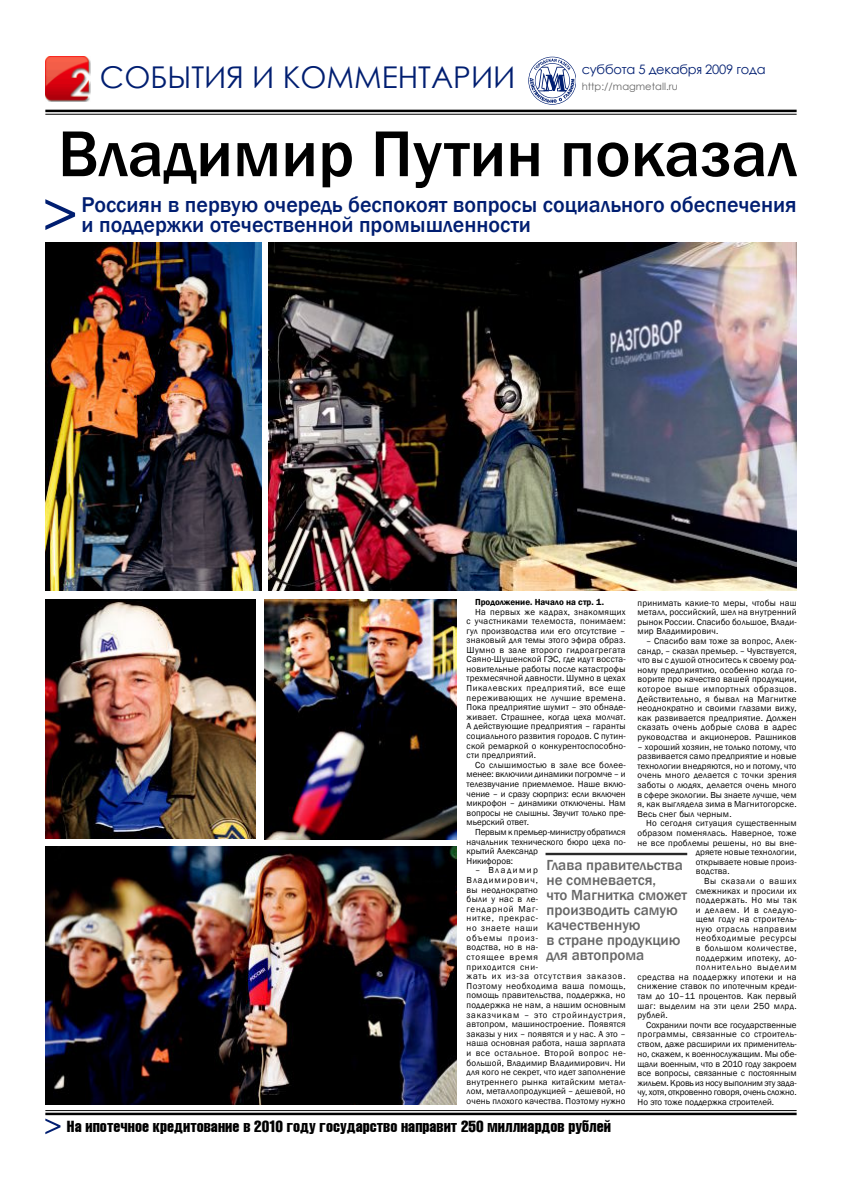
<style>
.page{position:relative;width:842px;height:1191px;background:#fff}
.page>*{position:absolute;margin:0;border:0;box-sizing:border-box;transform-origin:0 0}
.t1{font:500 67px "Franklin Gothic";color:#000}
.t2{font:30px "Century Gothic";color:#001e71}
.t3{font:500 22px/20px "Franklin Gothic";color:#001e71}
.t4{font:500 16px "Cyrillic Compressed";color:#000}
.t5{font:500 15px/15px "Franklin Gothic";color:#666}
.t6{font:13px "Century Gothic";letter-spacing:-.02em;color:#001e71}
.t7{font:10px "Century Gothic";color:#666}
.t8{font:9px/9.6px "Franklin Gothic";letter-spacing:.02em;color:#000;text-align:justify}
.t9{font:9px/9.6px "Franklin Gothic";color:#000}
.t10{font:9px "Franklin Gothic";letter-spacing:-.015em;color:#000}
.t11{font:9px "Franklin Gothic";letter-spacing:.04em;color:#000}
.t12{font:9px "Franklin Gothic";letter-spacing:.045em;color:#000}
.t13{font:600 9px "Franklin Gothic";color:#000}
.t14{font:9px "Franklin Gothic";letter-spacing:.055em;color:#000}
.t15{font:9px "Franklin Gothic";letter-spacing:.07em;color:#000}
.t16{font:9px "Franklin Gothic";letter-spacing:.09em;color:#000}
.t17{font:9px "Franklin Gothic";letter-spacing:.06em;color:#000}
.t18{font:9px "Franklin Gothic";letter-spacing:.065em;color:#000}
</style>
<div class="page">
<hr style="left:45px;top:110px;width:752px;height:2px;background:#000">
<hr style="left:45px;top:114px;width:752px;height:1px;background:#000">
<svg style="left:528px;top:57px;width:48px;height:48px"></svg>
<img style="left:45px;top:57px;width:45px;height:44px">
<hr style="left:45px;top:1112px;width:752px;height:3px;background:#000">
<hr style="left:45px;top:1110px;width:752px;height:1px;background:#000">
<svg style="left:45px;top:1118px;width:15px;height:16px"></svg>
<svg style="left:45px;top:199px;width:30px;height:31px"></svg>
<img style="left:45px;top:846px;width:411px;height:258px">
<img style="left:264px;top:599px;width:192px;height:240px">
<img style="left:45px;top:599px;width:210px;height:239px">
<img style="left:269px;top:243px;width:527px;height:347px">
<img style="left:45px;top:243px;width:216px;height:347px">
<hr style="left:545px;top:853px;width:142px;height:1px;background:#000">
<hr style="left:545px;top:854px;width:142px;height:1px;background:#000">
<h2 class="t2" style="left:100px;top:56px;width:417px">события и комментарии</h2>
<h3 class="t6" style="left:582px;top:60px;width:185px">суббота 5 декабря 2009 года</h3>
<p class="t7" style="left:582px;top:79px;width:98px">http://magmetall.ru</p>
<h1 class="t1" style="left:58px;top:112px;width:740px">Владимир Путин показал</h1>
<h3 class="t3" style="left:81px;top:195px;width:717px">Россиян в первую очередь беспокоят вопросы социального обеспечения и поддержки отечественной промышленности</h3>
<p class="t8" style="left:638px;top:598px;width:160px">принимать какие-то меры, чтобы наш металл, российский, шел на внутренний рынок России. Спасибо большое, Влади&shy;мир Владимирович.</p>
<p class="t8" style="left:638px;top:636px;width:160px;text-indent:9px">– Спасибо вам тоже за вопрос, Алек&shy;сандр, – сказал премьер. – Чувствуется, что вы с душой относитесь к своему род&shy;ному предприятию, особенно когда го&shy;ворите про качество вашей продукции, которое выше импортных образцов.<br>Действительно, я бывал на Магнитке неоднократно и своими глазами вижу, как развивается предприятие. Должен сказать очень добрые слова в адрес руководства и акционеров. Рашников</p>
<p class="t8" style="left:638px;top:742px;width:160px">– хороший хозяин, не только потому, что развивается само предприятие и новые технологии внедряются, но и потому, что очень много делается с точки зрения заботы о людях, делается очень много в сфере экологии. Вы знаете лучше, чем я, как выглядела зима в Магнитогорске.<br>Весь снег был черным.</p>
<p class="t8" style="left:646px;top:818px;width:152px">Но сегодня ситуация существенным</p>
<p class="t8" style="left:638px;top:828px;width:160px">образом поменялась. Наверное, тоже</p>
<p class="t8" style="left:638px;top:838px;width:160px">не все проблемы решены, но вы вне-</p>
<p class="t8" style="left:696px;top:847px;width:102px">дряете новые технологии,</p>
<p class="t8" style="left:696px;top:857px;width:102px">открываете новые произ-</p>
<p class="t8" style="left:696px;top:866px;width:36px">водства.</p>
<p class="t18" style="left:704px;top:875px;width:94px">Вы сказали о ваших</p>
<p class="t8" style="left:696px;top:886px;width:102px">смежниках и просили их</p>
<p class="t12" style="left:696px;top:894px;width:102px">поддержать. Но мы так</p>
<p class="t17" style="left:696px;top:904px;width:102px">и делаем. И в следую-</p>
<p class="t11" style="left:696px;top:913px;width:102px">щем году на строитель-</p>
<p class="t14" style="left:696px;top:923px;width:102px">ную отрасль направим</p>
<p class="t15" style="left:696px;top:933px;width:102px">необходимые ресурсы</p>
<p class="t12" style="left:696px;top:942px;width:102px">в большом количестве,</p>
<p class="t11" style="left:696px;top:952px;width:102px">поддержим ипотеку, до-</p>
<p class="t16" style="left:696px;top:961px;width:102px">полнительно выделим</p>
<p class="t11" style="left:638px;top:971px;width:160px">средства на поддержку ипотеки и на</p>
<p class="t8" style="left:638px;top:981px;width:160px">снижение ставок по ипотечным креди-</p>
<p class="t8" style="left:638px;top:991px;width:160px">там до 10–11 процентов. Как первый</p>
<p class="t8" style="left:638px;top:1001px;width:160px">шаг: выделим на эти цели 250 млрд.</p>
<p class="t8" style="left:638px;top:1010px;width:31px">рублей.</p>
<p class="t9" style="left:646px;top:1020px;width:152px">Сохранили почти все государственные</p>
<p class="t8" style="left:638px;top:1029px;width:160px">программы, связанные со строитель-</p>
<p class="t9" style="left:638px;top:1039px;width:160px">ством, даже расширили их применитель-</p>
<p class="t9" style="left:638px;top:1049px;width:160px">но, скажем, к военнослужащим. Мы обе-</p>
<p class="t9" style="left:638px;top:1059px;width:160px">щали военным, что в 2010 году закроем</p>
<p class="t8" style="left:638px;top:1068px;width:160px">все вопросы, связанные с постоянным</p>
<p class="t10" style="left:638px;top:1077px;width:161px">жильем. Кровь из носу выполним эту зада-</p>
<p class="t10" style="left:638px;top:1086px;width:160px">чу, хотя, откровенно говоря, очень сложно.</p>
<p class="t9" style="left:638px;top:1097px;width:138px">Но это тоже поддержка строителей.</p>
<p class="t13" style="left:475px;top:597px;width:130px">Продолжение. Начало на стр. 1.</p>
<p class="t8" style="left:467px;top:607px;width:161px;text-indent:9px">На первых же кадрах, знакомящих с участниками телемоста, понимаем: гул производства или его отсутствие – знаковый для темы этого эфира образ.<br>Шумно в зале второго гидроагрегата Саяно-Шушенской ГЭС, где идут восста&shy;новительные работы после катастрофы трехмесячной давности. Шумно в цехах Пикалевских предприятий, все еще переживающих не лучшие времена.<br>Пока предприятие шумит – это обнаде&shy;живает. Страшнее, когда цеха молчат.<br>А действующие предприятия – гаранты социального развития городов. С путин&shy;ской ремаркой о конкурентоспособно&shy;сти предприятий.</p>
<p class="t8" style="left:467px;top:760px;width:160px;text-indent:9px">Со слышимостью в зале все более&shy;менее: включили динамики погромче – и телезвучание приемлемое. Наше вклю&shy;чение – и сразу сюрприз: если включен микрофон – динамики отключены. Нам вопросы не слышны. Звучит только пре&shy;мьерский ответ.</p>
<p class="t9" style="left:467px;top:827px;width:160px;text-indent:9px">Первым к премьер-министру обратился начальник технического бюро цеха по&shy;крытий Александр<br>Никифоров:</p>
<p class="t8" style="left:467px;top:866px;width:160px;text-align:left;text-indent:9px">– Владимир<br>Владимирович,<br>вы неоднократно<br>были у нас в ле-<br>гендарной Маг-<br>нитке, прекрас-<br>но знаете наши<br>объемы произ-<br>водства, но в на-<br>стоящее время<br>приходится сни-<br>жать их из-за отсутствия заказов.<br>Поэтому необходима ваша помощь, помощь правительства, поддержка, но поддержка не нам, а нашим основным заказчикам – это стройиндустрия, автопром, машиностроение. Появятся заказы у них – появятся и у нас. А это – наша основная работа, наша зарплата и все остальное. Второй вопрос не&shy;большой, Владимир Владимирович. Ни для кого не секрет, что идет заполнение внутреннего рынка китайским метал&shy;лом, металлопродукцией – дешевой, но очень плохого качества. Поэтому нужно</p>
<h3 class="t5" style="left:546px;top:858px;width:142px">Глава правительства не сомневается,<br>что Магнитка сможет производить самую качественную<br>в стране продукцию для автопрома</h3>
<h3 class="t4" style="left:67px;top:1116px;width:546px">На ипотечное кредитование в 2010 году государство направит 250 миллиардов рублей</h3>
</div>
